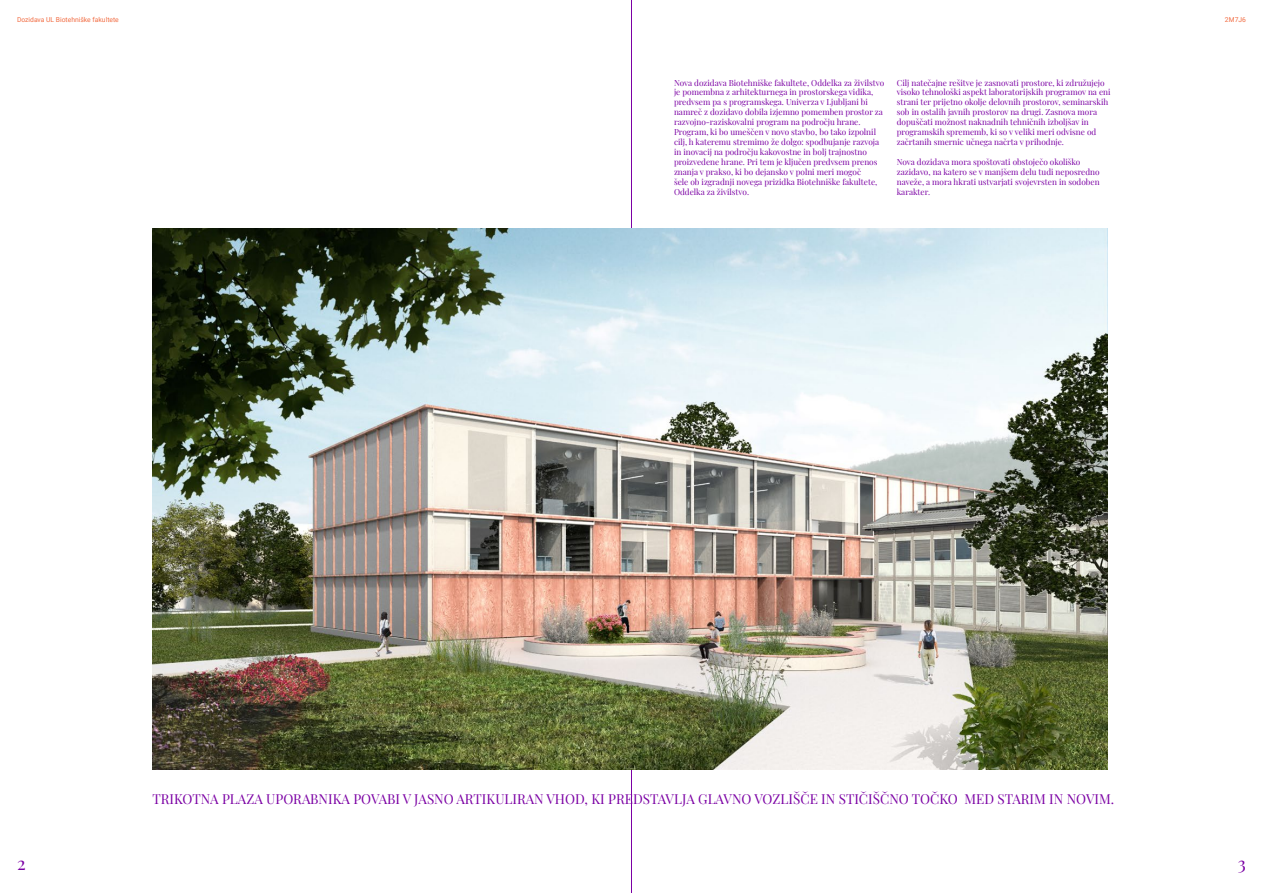
<style>
.page{position:relative;width:1263px;height:893px;background:#fff}
.page>*{position:absolute;margin:0;border:0;box-sizing:border-box;transform-origin:0 0}
.t1{font:18px "Playfair Display";color:#7b00a4}
.t2{font:13.5px "Playfair Display";color:#7b00a4}
.t3{font:8.25px/9.9px "Playfair Display";color:#7b00a4}
.t4{font:6.75px "Roboto";color:#f26c42}
</style>
<div class="page">
<hr style="left:631px;top:0;width:1px;height:893px;background:#7b00a4">
<img style="left:152px;top:229px;width:956px;height:541px">
<p class="t4" style="left:17px;top:15px;width:103px">Dozidava UL Biotehniške fakultete</p>
<p class="t4" style="left:1225px;top:15px;width:22px">2M7J6</p>
<p class="t3" style="left:674px;top:77px;width:212px">Nova dozidava Biotehniške fakultete, Oddelka za živilstvo je pomembna z arhitekturnega in prostorskega vidika, predvsem pa s programskega. Univerza v Ljubljani bi namreč z dozidavo dobila izjemno pomemben prostor za razvojno-raziskovalni program na področju hrane.<br>Program, ki bo umeščen v novo stavbo, bo tako izpolnil cilj, h kateremu stremimo že dolgo: spodbujanje razvoja in inovacij na področju kakovostne in bolj trajnostno proizvedene hrane. Pri tem je ključen predvsem prenos znanja v prakso, ki bo dejansko v polni meri mogoč<br>šele ob izgradnji novega prizidka Biotehniške fakultete, Oddelka za živilstvo.</p>
<p class="t3" style="left:897px;top:77px;width:215px">Cilj natečajne rešitve je zasnovati prostore, ki združujejo visoko tehnološki aspekt laboratorijskih programov na eni strani ter prijetno okolje delovnih prostorov, seminarskih sob in ostalih javnih prostorov na drugi. Zasnova mora dopuščati možnost naknadnih tehničnih izboljšav in programskih sprememb, ki so v veliki meri odvisne od začrtanih smernic učnega načrta v prihodnje.</p>
<p class="t3" style="left:897px;top:156px;width:204px">Nova dozidava mora spoštovati obstoječo okoliško zazidavo, na katero se v manjšem delu tudi neposredno naveže, a mora hkrati ustvarjati svojevrsten in sodoben karakter.</p>
<h2 class="t2" style="left:152px;top:788px;width:963px">TRIKOTNA PLAZA UPORABNIKA POVABI V JASNO ARTIKULIRAN VHOD, KI PREDSTAVLJA GLAVNO VOZLIŠČE IN STIČIŠČNO TOČKO MED STARIM IN NOVIM.</h2>
<h1 class="t1" style="left:17px;top:849px;width:10px">2</h1>
<h1 class="t1" style="left:1238px;top:849px;width:10px">3</h1>
</div>
